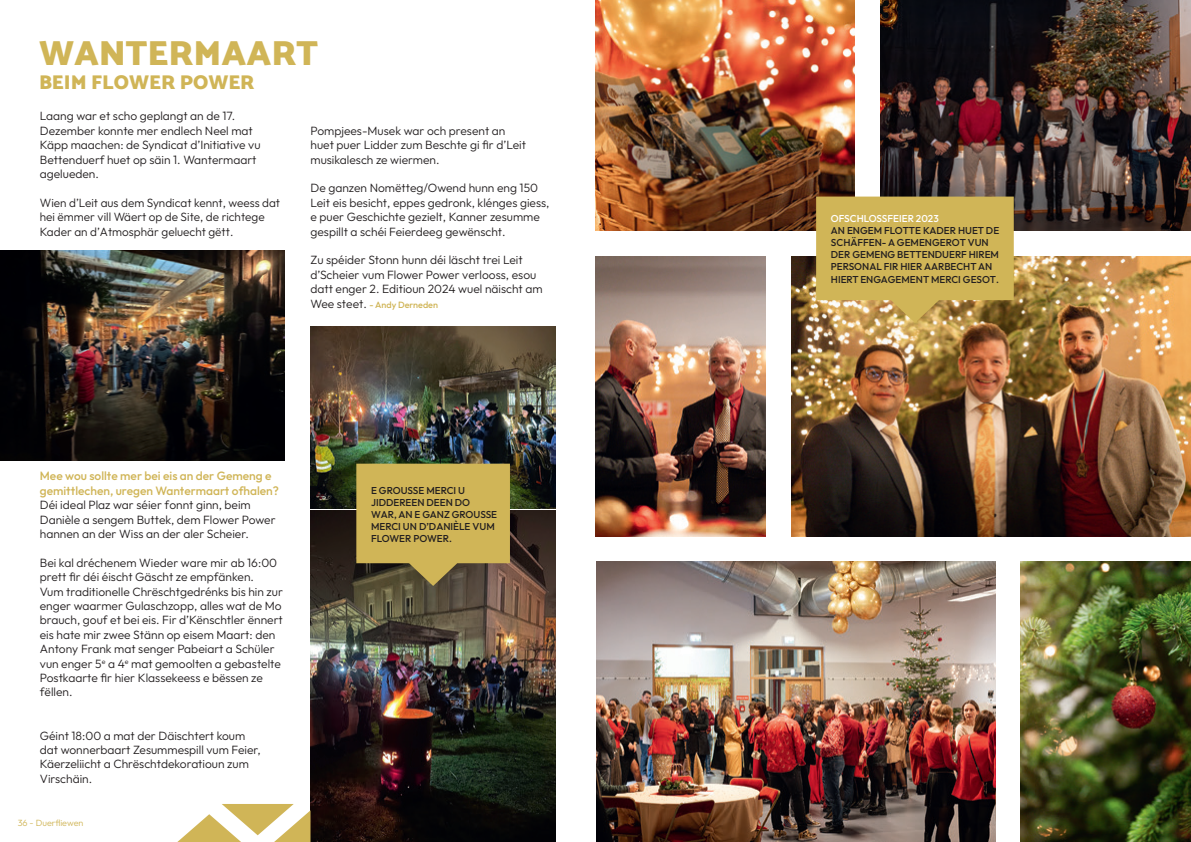
<style>
.page{position:relative;width:1191px;height:842px;background:#fff}
.page>*{position:absolute;margin:0;border:0;box-sizing:border-box;transform-origin:0 0}
.t1{font:900 35px "Catamaran";color:#d0b557}
.t2{font:900 20px "Catamaran";color:#d0b557}
.t3{font:100 12px/14.4px "Outfit";color:#231f20}
.t4{font:100 12px/14.4px "Outfit";color:#d0b557}
.t5{font:100 10px/12px "Outfit";color:#231f20}
.t6{font:100 10px "Outfit";color:#fff}
.t7{font:100 9px "Outfit";color:#d0b557}
.s1{font-size:12px;color:#231f20}
</style>
<div class="page">
<img style="left:310px;top:510px;width:246px;height:332px">
<img style="left:310px;top:327px;width:246px;height:181px">
<svg style="left:177px;top:804px;width:133px;height:38px"></svg>
<svg style="left:356px;top:464px;width:154px;height:122px;background:#bba251"></svg>
<img style="left:0;top:250px;width:285px;height:211px">
<img style="left:596px;top:562px;width:399px;height:280px">
<img style="left:791px;top:256px;width:400px;height:280px">
<img style="left:595px;top:256px;width:171px;height:280px">
<img style="left:1020px;top:562px;width:171px;height:280px">
<img style="left:880px;top:0;width:311px;height:231px">
<img style="left:595px;top:0;width:260px;height:231px">
<svg style="left:816px;top:197px;width:197px;height:126px;background:#cbaf57"></svg>
<p class="t1" style="left:39px;top:26px;width:280px">WANTERMAART</p>
<p class="t2" style="left:39px;top:67px;width:217px">BEIM FLOWER POWER</p>
<p class="t3" style="left:40px;top:109px;width:222px">Laang war et scho geplangt an de 17.<br>Dezember konnte mer endlech Neel mat Käpp maachen: de Syndicat d’Initiative vu Bettenduerf huet op säin 1. Wantermaart agelueden.</p>
<p class="t3" style="left:40px;top:195px;width:242px">Wien d’Leit aus dem Syndicat kennt, weess dat hei ëmmer vill Wäert op de Site, de richtege<br>Kader an d’Atmosphär geluecht gëtt.</p>
<p class="t3" style="left:310px;top:123px;width:217px">Pompjees-Musek war och present an huet puer Lidder zum Beschte gi fir d’Leit musikalesch ze wiermen.</p>
<p class="t3" style="left:310px;top:181px;width:240px">De ganzen Nomëtteg/Owend hunn eng 150<br>Leit eis besicht, eppes gedronk, klénges giess, e puer Geschichte gezielt, Kanner zesumme gespillt a schéi Feierdeeg gewënscht.</p>
<p class="t3" style="left:310px;top:253px;width:234px">Zu spéider Stonn hunn déi läscht trei Leit d’Scheier vum Flower Power verlooss, esou datt enger 2. Editioun 2024 wuel näischt am</p>
<p class="t7" style="left:310px;top:299px;width:129px"><span class="s1">Wee steet.</span> - Andy Derneden</p>
<p class="t4" style="left:40px;top:469px;width:241px">Mee wou sollte mer bei eis an der Gemeng e gemittlechen, uregen Wantermaart ofhalen?</p>
<p class="t3" style="left:40px;top:498px;width:237px">Déi ideal Plaz war séier fonnt ginn, beim<br>Danièle a sengem Buttek, dem Flower Power hannen an der Wiss an der aler Scheier.</p>
<p class="t3" style="left:40px;top:555px;width:239px">Bei kal dréchenem Wieder ware mir ab 16:00 prett fir déi éischt Gäscht ze empfänken.</p>
<p class="t3" style="left:40px;top:584px;width:245px">Vum traditionelle Chrëschtgedrénks bis hin zur enger waarmer Gulaschzopp, alles wat de Mo brauch, gouf et bei eis. Fir d’Kënschtler ënnert eis hate mir zwee Stänn op eisem Maart: den Antony Frank mat senger Pabeiart a Schüler vun enger 5<sup>e</sup> a 4<sup>e</sup> mat gemoolten a gebastelte Postkaarte fir hier Klassekeess e bëssen ze fëllen.</p>
<p class="t3" style="left:40px;top:728px;width:222px">Géint 18:00 a mat der Däischtert koum dat wonnerbaart Zesummespill vum Feier,<br>Käerzeliicht a Chrëschtdekoratioun zum<br>Virschäin.</p>
<p class="t7" style="left:18px;top:817px;width:67px">36 - Duerfliewen</p>
<p class="t5" style="left:371px;top:484px;width:128px">E GROUSSE MERCI U<br>JIDDEREEN DEEN DO<br>WAR, AN E GANZ GROUSSE<br>MERCI UN D’DANIÈLE VUM<br>FLOWER POWER.</p>
<p class="t6" style="left:831px;top:213px;width:109px">OFSCHLOSSFEIER 2023</p>
<p class="t5" style="left:831px;top:225px;width:170px">AN ENGEM FLOTTE KADER HUET DE<br>SCHÄFFEN- A GEMENGEROT VUN<br>DER GEMENG BETTENDUERF HIREM<br>PERSONAL FIR HIER AARBECHT AN<br>HIERT ENGAGEMENT MERCI GESOT.</p>
</div>
